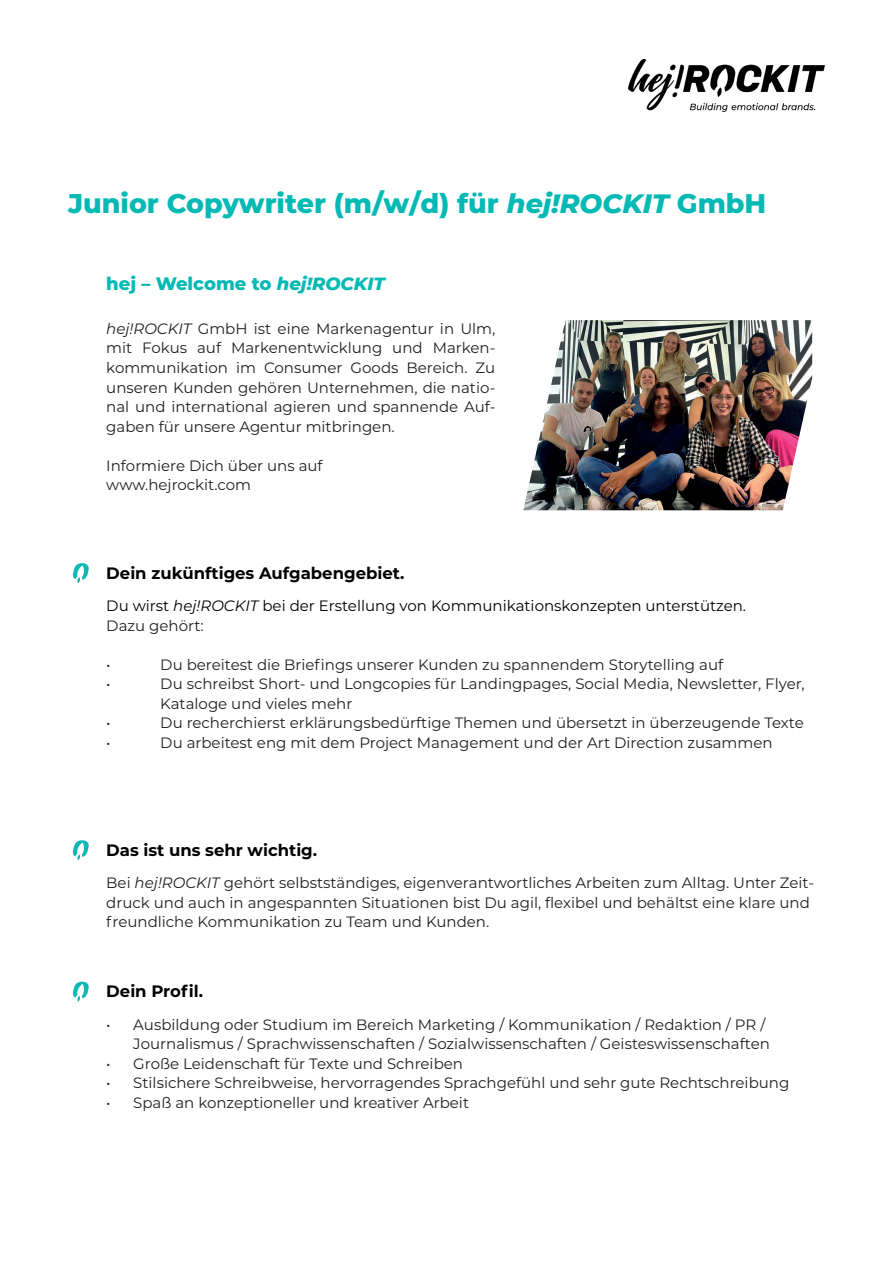
<style>
.page{position:relative;width:893px;height:1263px;background:#fff}
.page>*{position:absolute;margin:0;border:0;box-sizing:border-box;transform-origin:0 0}
.t1{font:800 27px "Montserrat";color:#03b9b4}
.t2{font:800 18px "Montserrat";color:#03b9b4}
.t3{font:700 16.5px "Montserrat";color:#000001}
.t4{font:15px/19.5px "Montserrat";color:#231f20}
.t5{font:15px/19.5px "Montserrat";color:#000}
.s1{font-style:italic}
.s2{color:#231f20}
</style>
<div class="page">
<img style="left:628px;top:60px;width:197px;height:52px">
<svg style="left:73px;top:563px;width:16px;height:20px"></svg>
<svg style="left:73px;top:982px;width:16px;height:20px"></svg>
<svg style="left:73px;top:840px;width:16px;height:20px"></svg>
<img style="left:523px;top:320px;width:289px;height:190px">
<h1 class="t1" style="left:68px;top:184px;width:700px">Junior Copywriter (m/w/d) für <span class="s1">hej!ROCKIT</span> GmbH</h1>
<p class="t2" style="left:106px;top:271px;width:280px">hej – Welcome to <span class="s1">hej!ROCKIT</span></p>
<p class="t4" style="left:106px;top:318px;width:391px;text-align:justify"><span class="s1">hej!ROCKIT</span> GmbH ist eine Markenagentur in Ulm, mit Fokus auf Markenentwicklung und Marken&shy;kommunikation im Consumer Goods Bereich. Zu unseren Kunden gehören Unternehmen, die natio&shy;nal und international agieren und spannende Auf&shy;gaben für unsere Agentur mitbringen.</p>
<p class="t4" style="left:106px;top:455px;width:218px">Informiere Dich über uns auf www.hejrockit.com</p>
<p class="t3" style="left:106px;top:561px;width:300px">Dein zukünftiges Aufgabengebiet.</p>
<p class="t5" style="left:106px;top:596px;width:641px">Du wirst <span class="s1">hej!ROCKIT</span> bei der Erstellung von Kommunikationskonzepten unterstützen.<br><span class="s2">Dazu gehört:</span></p>
<p class="t4" style="left:106px;top:654px;width:6px">•</p>
<p class="t4" style="left:160px;top:654px;width:564px">Du bereitest die Briefings unserer Kunden zu spannendem Storytelling auf</p>
<p class="t4" style="left:106px;top:674px;width:6px">•</p>
<p class="t4" style="left:160px;top:674px;width:646px">Du schreibst Short- und Longcopies für Landingpages, Social Media, Newsletter, Flyer,<br>Kataloge und vieles mehr</p>
<p class="t4" style="left:106px;top:713px;width:6px">•</p>
<p class="t4" style="left:160px;top:713px;width:645px">Du recherchierst erklärungsbedürftige Themen und übersetzt in überzeugende Texte</p>
<p class="t4" style="left:106px;top:732px;width:6px">•</p>
<p class="t4" style="left:160px;top:732px;width:614px">Du arbeitest eng mit dem Project Management und der Art Direction zusammen</p>
<p class="t3" style="left:106px;top:838px;width:212px">Das ist uns sehr wichtig.</p>
<p class="t4" style="left:106px;top:873px;width:709px">Bei <span class="s1">hej!ROCKIT</span> gehört selbstständiges, eigenverantwortliches Arbeiten zum Alltag. Unter Zeit&shy;druck und auch in angespannten Situationen bist Du agil, flexibel und behältst eine klare und freundliche Kommunikation zu Team und Kunden.</p>
<p class="t3" style="left:106px;top:979px;width:98px">Dein Profil.</p>
<p class="t4" style="left:133px;top:1014px;width:638px;text-indent:-27px">• Ausbildung oder Studium im Bereich Marketing / Kommunikation / Redaktion / PR /<br>Journalismus / Sprachwissenschaften / Sozialwissenschaften / Geisteswissenschaften</p>
<p class="t4" style="left:106px;top:1053px;width:358px">• Große Leidenschaft für Texte und Schreiben</p>
<p class="t4" style="left:106px;top:1073px;width:685px">• Stilsichere Schreibweise, hervorragendes Sprachgefühl und sehr gute Rechtschreibung</p>
<p class="t4" style="left:106px;top:1092px;width:364px">• Spaß an konzeptioneller und kreativer Arbeit</p>
</div>
